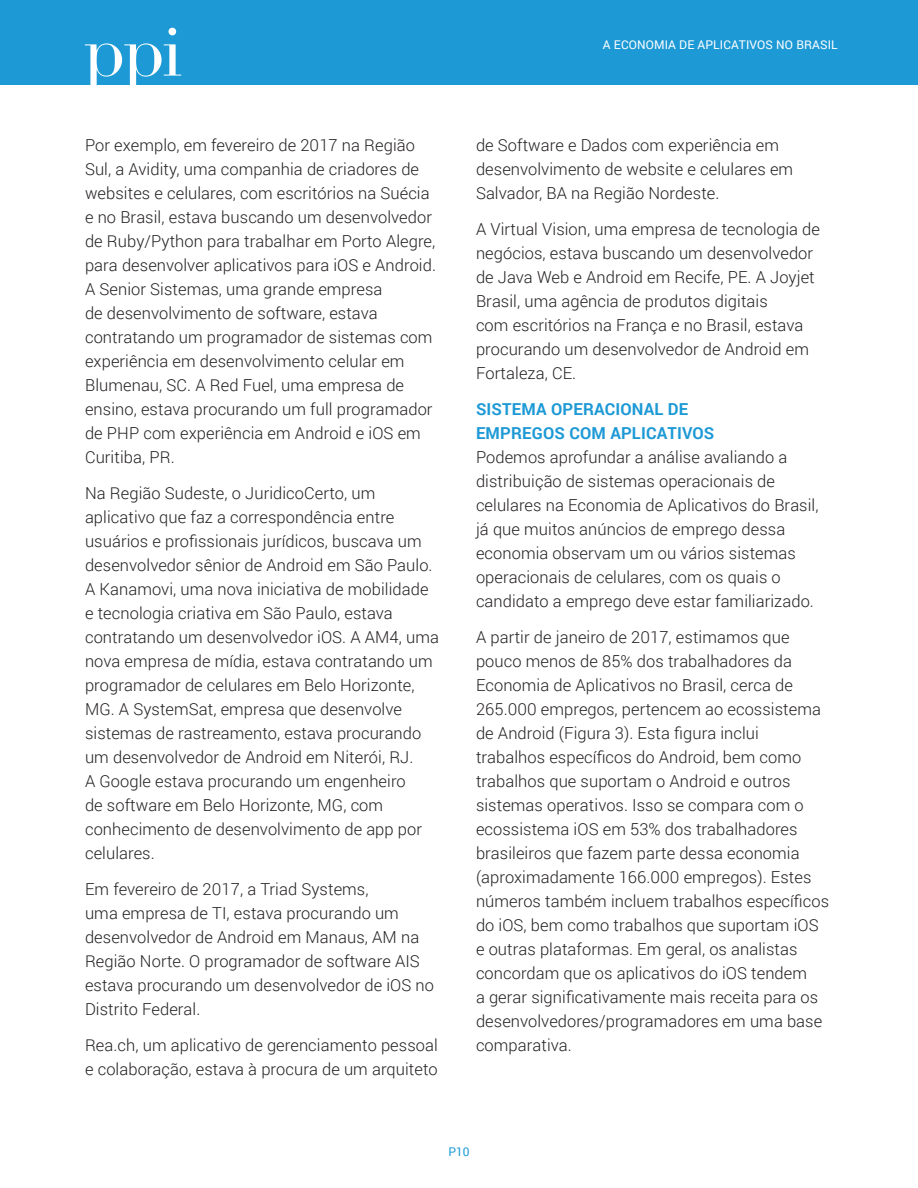
<style>
.page{position:relative;width:918px;height:1188px;background:#fff}
.page>*{position:absolute;margin:0;border:0;box-sizing:border-box;transform-origin:0 0}
.Body_Copy{font:300 16.5px/24px "Roboto";letter-spacing:.005em;color:#231f20}
.H2_-_Section_Title{font:700 16.5px/24px "Roboto";letter-spacing:.01em;color:#1d99d6}
.t1{font:12px "Roboto";letter-spacing:.01em;color:#fff}
.t2{font:12px "Roboto";color:#1d99d6}
</style>
<div class="page">
<div style="left:0;top:0;width:918px;height:85px;background:#1d99d6"></div>
<svg style="left:168px;top:28px;width:8px;height:7px"></svg>
<svg style="left:85px;top:43px;width:96px;height:42px"></svg>
<p class="t1" style="left:603px;top:36px;width:236px">A ECONOMIA DE APLICATIVOS NO BRASIL</p>
<p class="Body_Copy" style="left:85px;top:133px;width:352px">Por exemplo, em fevereiro de 2017 na Região Sul, a Avidity, uma companhia de criadores de websites e celulares, com escritórios na Suécia e no Brasil, estava buscando um desenvolvedor de Ruby/Python para trabalhar em Porto Alegre, para desenvolver aplicativos para iOS e Android.<br>A Senior Sistemas, uma grande empresa<br>de desenvolvimento de software, estava contratando um programador de sistemas com experiência em desenvolvimento celular em Blumenau, SC. A Red Fuel, uma empresa de ensino, estava procurando um full programador de PHP com experiência em Android e iOS em Curitiba, PR.</p>
<p class="Body_Copy" style="left:85px;top:481px;width:355px">Na Região Sudeste, o JuridicoCerto, um aplicativo que faz a correspondência entre usuários e profissionais jurídicos, buscava um desenvolvedor sênior de Android em São Paulo.<br>A Kanamovi, uma nova iniciativa de mobilidade e tecnologia criativa em São Paulo, estava contratando um desenvolvedor iOS. A AM4, uma nova empresa de mídia, estava contratando um programador de celulares em Belo Horizonte, MG. A SystemSat, empresa que desenvolve sistemas de rastreamento, estava procurando um desenvolvedor de Android em Niterói, RJ.<br>A Google estava procurando um engenheiro<br>de software em Belo Horizonte, MG, com conhecimento de desenvolvimento de app por celulares.</p>
<p class="Body_Copy" style="left:85px;top:877px;width:350px">Em fevereiro de 2017, a Triad Systems,<br>uma empresa de TI, estava procurando um desenvolvedor de Android em Manaus, AM na Região Norte. O programador de software AIS estava procurando um desenvolvedor de iOS no Distrito Federal.</p>
<p class="Body_Copy" style="left:85px;top:1033px;width:354px">Rea.ch, um aplicativo de gerenciamento pessoal e colaboração, estava à procura de um arquiteto</p>
<p class="Body_Copy" style="left:476px;top:133px;width:319px">de Software e Dados com experiência em desenvolvimento de website e celulares em<br>Salvador, BA na Região Nordeste.</p>
<p class="Body_Copy" style="left:476px;top:217px;width:346px">A Virtual Vision, uma empresa de tecnologia de negócios, estava buscando um desenvolvedor de Java Web e Android em Recife, PE. A Joyjet Brasil, uma agência de produtos digitais<br>com escritórios na França e no Brasil, estava procurando um desenvolvedor de Android em Fortaleza, CE.</p>
<p class="H2_-_Section_Title" style="left:476px;top:397px;width:240px">SISTEMA OPERACIONAL DE<br>EMPREGOS COM APLICATIVOS</p>
<p class="Body_Copy" style="left:476px;top:445px;width:344px">Podemos aprofundar a análise avaliando a distribuição de sistemas operacionais de celulares na Economia de Aplicativos do Brasil, já que muitos anúncios de emprego dessa economia observam um ou vários sistemas operacionais de celulares, com os quais o candidato a emprego deve estar familiarizado.</p>
<p class="Body_Copy" style="left:476px;top:625px;width:355px">A partir de janeiro de 2017, estimamos que pouco menos de 85% dos trabalhadores da Economia de Aplicativos no Brasil, cerca de 265.000 empregos, pertencem ao ecossistema de Android (Figura 3). Esta figura inclui trabalhos específicos do Android, bem como trabalhos que suportam o Android e outros sistemas operativos. Isso se compara com o ecossistema iOS em 53% dos trabalhadores brasileiros que fazem parte dessa economia (aproximadamente 166.000 empregos). Estes números também incluem trabalhos específicos do iOS, bem como trabalhos que suportam iOS e outras plataformas. Em geral, os analistas concordam que os aplicativos do iOS tendem<br>a gerar significativamente mais receita para os desenvolvedores/programadores em uma base comparativa.</p>
<p class="t2" style="left:448px;top:1143px;width:23px">P10</p>
</div>
